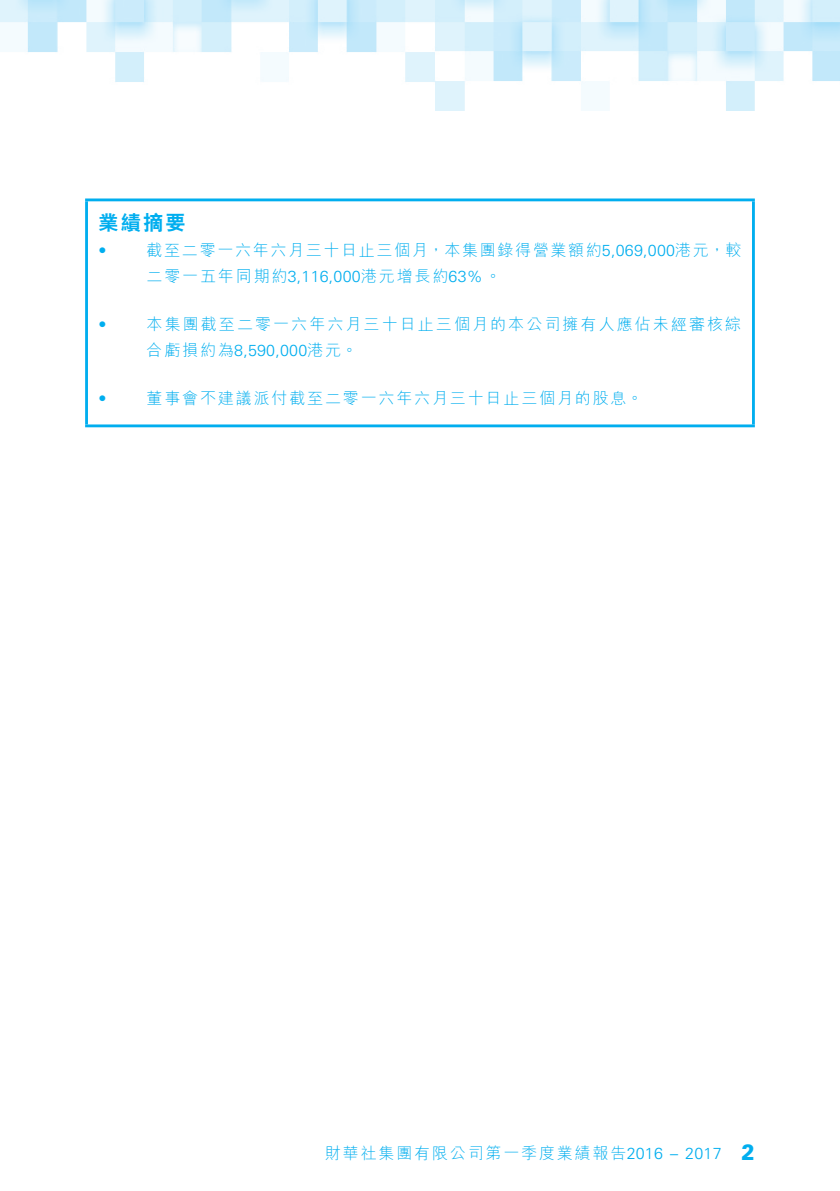
<style>
.page{position:relative;width:840px;height:1191px;background:#fff}
.page>*{position:absolute;margin:0;border:0;box-sizing:border-box;transform-origin:0 0}
.t1{font:900 22px "Univers LT Std";color:#00aeef;scale:.9 1}
._03_H1{font:800 20px "C Hei 2 HK";color:#00aeef}
._07_IN0{font:300 16px "M Hei HK";letter-spacing:.115em;color:#00aeef}
._07_IN0-2{font:300 16px "Univers LT Std";letter-spacing:.015em;color:#00aeef}
.s1{font-family:"Univers LT Std"}
.s2{font-family:"M Hei HK"}
</style>
<div class="page">
<img style="left:0;top:0;width:839px;height:110px">
<hr style="left:85px;top:198px;width:669px;height:3px;background:#00aeef">
<hr style="left:85px;top:201px;width:3px;height:223px;background:#00aeef">
<hr style="left:751px;top:201px;width:3px;height:223px;background:#00aeef">
<hr style="left:85px;top:424px;width:669px;height:3px;background:#00aeef">
<p class="_03_H1" style="left:98px;top:209px;width:88px">業績摘要</p>
<p class="_07_IN0" style="left:146px;top:239px;width:596px">截至二零一六年六月三十日止三個月，本集團錄得營業額約<span class="s1">5,069,000</span>港元，較</p>
<p class="_07_IN0-2" style="left:98px;top:240px;width:9px">•</p>
<p class="_07_IN0-2" style="left:98px;top:314px;width:9px">•</p>
<p class="_07_IN0-2" style="left:98px;top:388px;width:9px">•</p>
<p class="_07_IN0" style="left:146px;top:265px;width:356px">二零一五年同期約<span class="s1">3,116,000</span>港元增長約<span class="s1">63%</span>。</p>
<p class="_07_IN0" style="left:146px;top:313px;width:596px">本集團截至二零一六年六月三十日止三個月的本公司擁有人應佔未經審核綜</p>
<p class="_07_IN0-2" style="left:146px;top:340px;width:212px"><span class="s2">合虧損約為</span>8,590,000<span class="s2">港元。</span></p>
<p class="_07_IN0" style="left:146px;top:387px;width:497px">董事會不建議派付截至二零一六年六月三十日止三個月的股息。</p>
<p class="_07_IN0" style="left:325px;top:1142px;width:398px">財華社集團有限公司第一季度業績報告<span class="s1">2016 – 2017</span></p>
<p class="t1" style="left:741px;top:1137px;width:16px">2</p>
</div>
